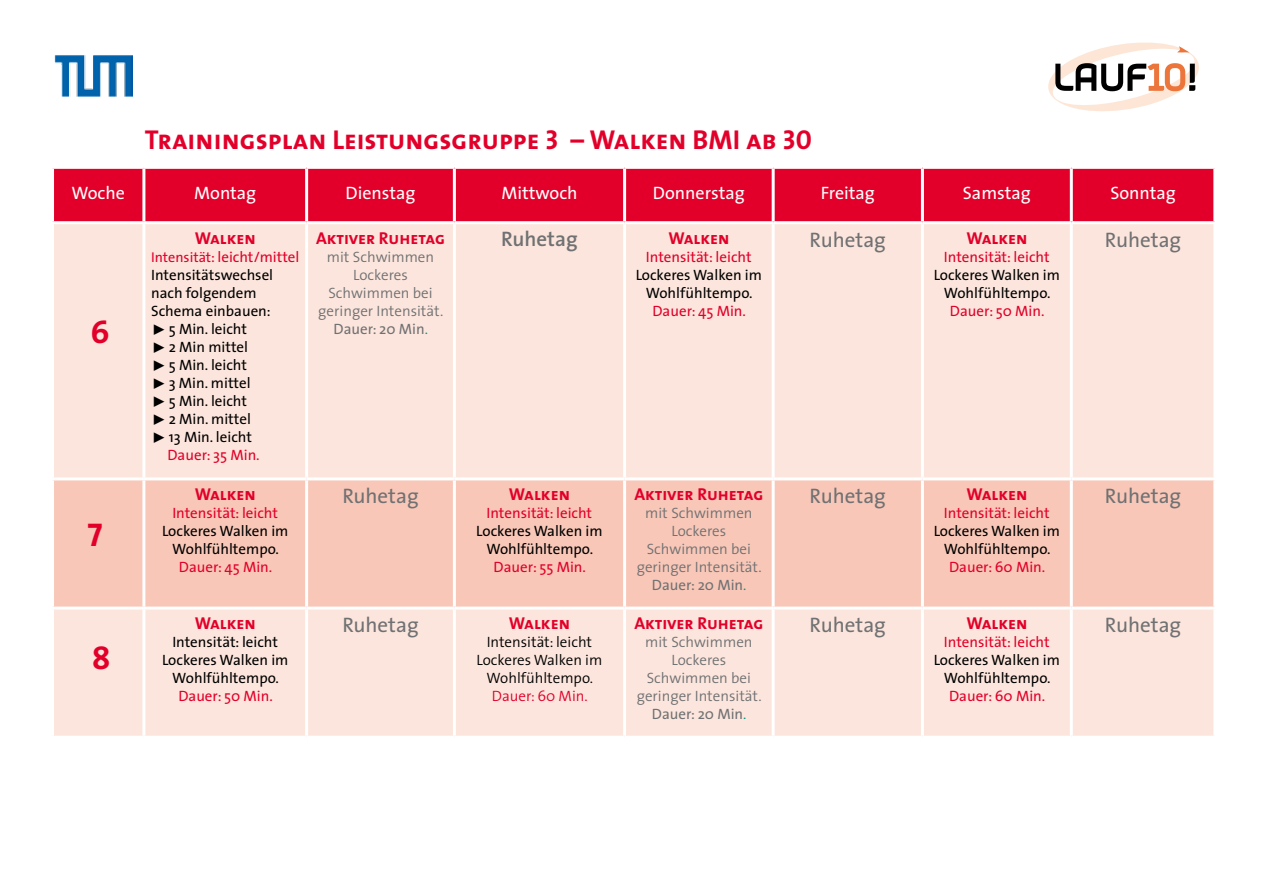
<style>
.page{position:relative;width:1263px;height:893px;background:#fff}
.page>*{position:absolute;margin:0;border:0;box-sizing:border-box;transform-origin:0 0}
.t1{font:33px "The Sans Bold Caps";color:#e2002a}
.t2{font:27.45px "The Sans Bold Caps";color:#e2002a}
.t3{font:21px "The Sans";color:#707173}
.t4{font:600 21px "The Sans";color:#707173}
.t5{font:18px "The Sans";color:#fff}
.t6{font:17.25px "The Sans Bold Caps";color:#e2002a}
.t7{font:15px/18px "The Sans";color:#000;text-align:center}
.t8{font:15px "The Sans";color:#e2002a}
.t9{font:300 15px/18px "The Sans";color:#707173;text-align:center}
.t10{font:300 15px/18px "The Sans";color:#000;text-align:center}
.t11{font:300 15px "The Sans";color:#e2002a}
.s1{font-size:14.25px}
.s2{font-family:"The Sans Expert"}
.s3{font-weight:400}
.s4{color:#00957a}
</style>
<div class="page">
<div style="left:54px;top:169px;width:1159px;height:52px;background:#e2002a"></div>
<div style="left:54px;top:224px;width:1159px;height:512px;background:#fce5dc"></div>
<div style="left:54px;top:480px;width:1159px;height:127px;background:#f8c7b7"></div>
<hr style="left:142px;top:169px;width:3px;height:52px;background:#fff">
<hr style="left:305px;top:169px;width:3px;height:52px;background:#fff">
<hr style="left:453px;top:169px;width:3px;height:52px;background:#fff">
<hr style="left:623px;top:169px;width:3px;height:52px;background:#fff">
<hr style="left:772px;top:169px;width:3px;height:52px;background:#fff">
<hr style="left:921px;top:169px;width:3px;height:52px;background:#fff">
<hr style="left:1070px;top:169px;width:3px;height:52px;background:#fff">
<hr style="left:142px;top:224px;width:3px;height:253px;background:#fff">
<hr style="left:305px;top:224px;width:3px;height:253px;background:#fff">
<hr style="left:453px;top:224px;width:3px;height:253px;background:#fff">
<hr style="left:623px;top:224px;width:3px;height:253px;background:#fff">
<hr style="left:772px;top:224px;width:3px;height:253px;background:#fff">
<hr style="left:921px;top:224px;width:3px;height:253px;background:#fff">
<hr style="left:1070px;top:224px;width:3px;height:253px;background:#fff">
<hr style="left:142px;top:480px;width:3px;height:127px;background:#fff">
<hr style="left:305px;top:480px;width:3px;height:127px;background:#fff">
<hr style="left:453px;top:480px;width:3px;height:127px;background:#fff">
<hr style="left:623px;top:480px;width:3px;height:127px;background:#fff">
<hr style="left:772px;top:480px;width:3px;height:127px;background:#fff">
<hr style="left:921px;top:480px;width:3px;height:127px;background:#fff">
<hr style="left:1070px;top:480px;width:3px;height:127px;background:#fff">
<hr style="left:142px;top:610px;width:3px;height:126px;background:#fff">
<hr style="left:305px;top:610px;width:3px;height:126px;background:#fff">
<hr style="left:453px;top:610px;width:3px;height:126px;background:#fff">
<hr style="left:623px;top:610px;width:3px;height:126px;background:#fff">
<hr style="left:772px;top:610px;width:3px;height:126px;background:#fff">
<hr style="left:921px;top:610px;width:3px;height:126px;background:#fff">
<hr style="left:1070px;top:610px;width:3px;height:126px;background:#fff">
<hr style="left:51px;top:477px;width:93px;height:3px;background:#fff">
<hr style="left:144px;top:477px;width:163px;height:3px;background:#fff">
<hr style="left:307px;top:477px;width:147px;height:3px;background:#fff">
<hr style="left:454px;top:477px;width:171px;height:3px;background:#fff">
<hr style="left:625px;top:477px;width:148px;height:3px;background:#fff">
<hr style="left:773px;top:477px;width:149px;height:3px;background:#fff">
<hr style="left:922px;top:477px;width:149px;height:3px;background:#fff">
<hr style="left:1071px;top:477px;width:145px;height:3px;background:#fff">
<hr style="left:51px;top:607px;width:93px;height:3px;background:#fff">
<hr style="left:144px;top:607px;width:163px;height:3px;background:#fff">
<hr style="left:307px;top:607px;width:147px;height:3px;background:#fff">
<hr style="left:454px;top:607px;width:171px;height:3px;background:#fff">
<hr style="left:625px;top:607px;width:148px;height:3px;background:#fff">
<hr style="left:773px;top:607px;width:149px;height:3px;background:#fff">
<hr style="left:922px;top:607px;width:149px;height:3px;background:#fff">
<hr style="left:1071px;top:607px;width:145px;height:3px;background:#fff">
<img style="left:54px;top:55px;width:78px;height:41px">
<svg style="left:1048px;top:43px;width:151px;height:68px"></svg>
<h2 class="t2" style="left:145px;top:117px;width:668px">Trainingsplan Leistungsgruppe 3 – Walken BMI ab 30</h2>
<p class="t5" style="left:71px;top:178px;width:55px">Woche</p>
<p class="t5" style="left:194px;top:178px;width:64px">Montag</p>
<p class="t5" style="left:345px;top:178px;width:72px">Dienstag</p>
<p class="t5" style="left:501px;top:178px;width:78px">Mittwoch</p>
<p class="t5" style="left:653px;top:178px;width:93px">Donnerstag</p>
<p class="t5" style="left:821px;top:178px;width:56px">Freitag</p>
<p class="t5" style="left:963px;top:178px;width:69px">Samstag</p>
<p class="t5" style="left:1110px;top:178px;width:67px">Sonntag</p>
<p class="t6" style="left:195px;top:223px;width:63px">Walken</p>
<p class="t8" style="left:151px;top:244px;width:150px"><span class="s1">Intensität</span>: leicht/mittel</p>
<p class="t7" style="left:151px;top:265px;width:124px">Intensitätswechsel</p>
<p class="t7" style="left:151px;top:283px;width:107px">nach folgendem</p>
<p class="t7" style="left:151px;top:301px;width:121px">Schema einbauen:</p>
<p class="t7" style="left:151px;top:319px;width:97px"><span class="s2">˘</span> 5 Min. leicht</p>
<p class="t7" style="left:151px;top:337px;width:99px"><span class="s2">˘</span> 2 Min mittel</p>
<p class="t7" style="left:151px;top:355px;width:97px"><span class="s2">˘</span> 5 Min. leicht</p>
<p class="t7" style="left:151px;top:373px;width:101px"><span class="s2">˘</span> 3 Min. mittel</p>
<p class="t7" style="left:151px;top:391px;width:97px"><span class="s2">˘</span> 5 Min. leicht</p>
<p class="t7" style="left:151px;top:409px;width:101px"><span class="s2">˘</span> 2 Min. mittel</p>
<p class="t7" style="left:151px;top:427px;width:102px"><span class="s2">˘</span> 13 Min. leicht</p>
<p class="t8" style="left:167px;top:442px;width:94px">Dauer: 35 Min.</p>
<h3 class="t4" style="left:501px;top:222px;width:78px">Ruhetag</h3>
<p class="t6" style="left:668px;top:223px;width:63px">Walken</p>
<p class="t8" style="left:646px;top:244px;width:107px">Intensität: leicht</p>
<p class="t7" style="left:636px;top:265px;width:128px">Lockeres Walken im<br>Wohlfühltempo.</p>
<p class="t8" style="left:652px;top:298px;width:95px">Dauer: 45 Min.</p>
<h3 class="t3" style="left:810px;top:222px;width:78px">Ruhetag</h3>
<p class="t6" style="left:966px;top:223px;width:63px">Walken</p>
<p class="t8" style="left:944px;top:244px;width:107px">Intensität: leicht</p>
<p class="t7" style="left:934px;top:265px;width:128px">Lockeres Walken im<br>Wohlfühltempo.</p>
<p class="t8" style="left:950px;top:298px;width:96px">Dauer: 50 Min.</p>
<h3 class="t3" style="left:1105px;top:222px;width:78px">Ruhetag</h3>
<p class="t6" style="left:316px;top:223px;width:130px">Aktiver Ruhetag</p>
<p class="t9" style="left:318px;top:247px;width:127px">mit Schwimmen<br>Lockeres<br>Schwimmen bei geringer Intensität.<br><span class="s3">Dauer: 20 Min</span><span class="s4">.</span></p>
<h1 class="t1" style="left:90px;top:304px;width:21px">6</h1>
<h1 class="t1" style="left:87px;top:507px;width:17px">7</h1>
<h1 class="t1" style="left:92px;top:630px;width:20px">8</h1>
<p class="t6" style="left:195px;top:480px;width:63px">Walken</p>
<p class="t8" style="left:172px;top:500px;width:107px">Intensität: leicht</p>
<p class="t7" style="left:162px;top:521px;width:128px">Lockeres Walken im<br>Wohlfühltempo.</p>
<p class="t8" style="left:179px;top:554px;width:95px">Dauer: 45 Min.</p>
<p class="t6" style="left:195px;top:609px;width:63px">Walken</p>
<p class="t7" style="left:162px;top:633px;width:128px">Intensität: leicht<br>Lockeres Walken im<br>Wohlfühltempo.</p>
<p class="t8" style="left:178px;top:683px;width:96px">Dauer: 50 Min.</p>
<h3 class="t3" style="left:342px;top:478px;width:78px">Ruhetag</h3>
<p class="t6" style="left:509px;top:480px;width:63px">Walken</p>
<p class="t8" style="left:487px;top:500px;width:107px">Intensität: leicht</p>
<p class="t7" style="left:476px;top:521px;width:128px">Lockeres Walken im<br>Wohlfühltempo.</p>
<p class="t8" style="left:494px;top:554px;width:94px">Dauer: 55 Min.</p>
<h3 class="t3" style="left:342px;top:607px;width:78px">Ruhetag</h3>
<p class="t6" style="left:509px;top:609px;width:63px">Walken</p>
<p class="t10" style="left:477px;top:632px;width:127px">Intensität: leicht<br>Lockeres Walken im<br>Wohlfühltempo.</p>
<p class="t11" style="left:492px;top:684px;width:97px">Dauer: 60 Min.</p>
<p class="t6" style="left:634px;top:480px;width:130px">Aktiver Ruhetag</p>
<p class="t9" style="left:637px;top:503px;width:127px">mit Schwimmen<br>Lockeres<br>Schwimmen bei geringer Intensität.<br><span class="s3">Dauer: 20 Min</span><span class="s4">.</span></p>
<p class="t6" style="left:634px;top:609px;width:130px">Aktiver Ruhetag</p>
<p class="t9" style="left:637px;top:632px;width:127px">mit Schwimmen<br>Lockeres<br>Schwimmen bei geringer Intensität.<br><span class="s3">Dauer: 20 Min</span><span class="s4">.</span></p>
<h3 class="t3" style="left:810px;top:478px;width:78px">Ruhetag</h3>
<p class="t6" style="left:966px;top:480px;width:63px">Walken</p>
<p class="t8" style="left:944px;top:500px;width:107px">Intensität: leicht</p>
<p class="t7" style="left:934px;top:521px;width:128px">Lockeres Walken im<br>Wohlfühltempo.</p>
<p class="t8" style="left:949px;top:554px;width:98px">Dauer: 60 Min.</p>
<h3 class="t3" style="left:810px;top:607px;width:78px">Ruhetag</h3>
<p class="t6" style="left:966px;top:609px;width:63px">Walken</p>
<p class="t8" style="left:944px;top:629px;width:107px">Intensität: leicht</p>
<p class="t7" style="left:934px;top:651px;width:128px">Lockeres Walken im<br>Wohlfühltempo.</p>
<p class="t8" style="left:949px;top:683px;width:98px">Dauer: 60 Min.</p>
<h3 class="t3" style="left:1105px;top:478px;width:78px">Ruhetag</h3>
<h3 class="t3" style="left:1105px;top:607px;width:78px">Ruhetag</h3>
</div>
